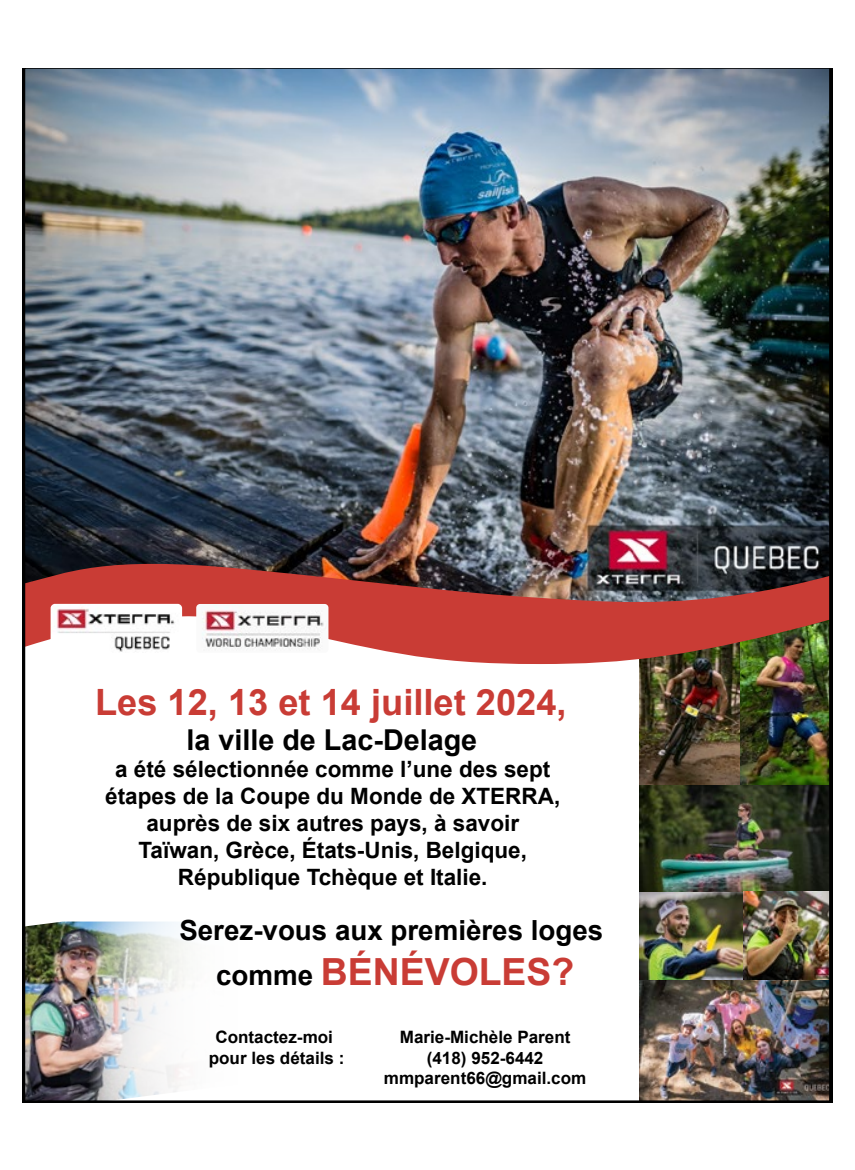
<style>
.page{position:relative;width:855px;height:1170px;background:#fff}
.page>*{position:absolute;margin:0;border:0;box-sizing:border-box;transform-origin:0 0}
.t1{font:700 37.38px "Arial";color:#c93c35}
.t2{font:700 36.25px "Arial";color:#c93c35}
.t3{font:700 28.75px "Arial";color:#000}
.t4{font:700 27.75px "Arial";color:#000}
.t5{font:700 22.5px/27px "Arial";color:#000;text-align:center}
.t6{font:700 17px/20.5px "Arial";color:#000;text-align:center}
.s1{font-size:27.75px;color:#000}
</style>
<div class="page">
<img style="left:23px;top:68px;width:809px;height:1035px">
<h2 class="t2" style="left:95px;top:679px;width:473px">Les 12, 13 et 14 juillet 2024,</h2>
<p class="t3" style="left:186px;top:721px;width:292px">la ville de Lac-Delage</p>
<p class="t5" style="left:105px;top:756px;width:457px">a été sélectionnée comme l’une des sept étapes de la Coupe du Monde de XTERRA, auprès de six autres pays, à savoir Taïwan, Grèce, États-Unis, Belgique, République Tchèque et Italie.</p>
<p class="t4" style="left:179px;top:912px;width:425px">Serez-vous aux premières loges</p>
<h1 class="t1" style="left:216px;top:947px;width:360px"><span class="s1">comme</span> BÉNÉVOLES?</h1>
<p class="t6" style="left:209px;top:1028px;width:137px">Contactez-moi pour les détails :</p>
<p class="t6" style="left:384px;top:1028px;width:204px">Marie-Michèle Parent (418) 952-6442 mmparent66@gmail.com</p>
</div>
